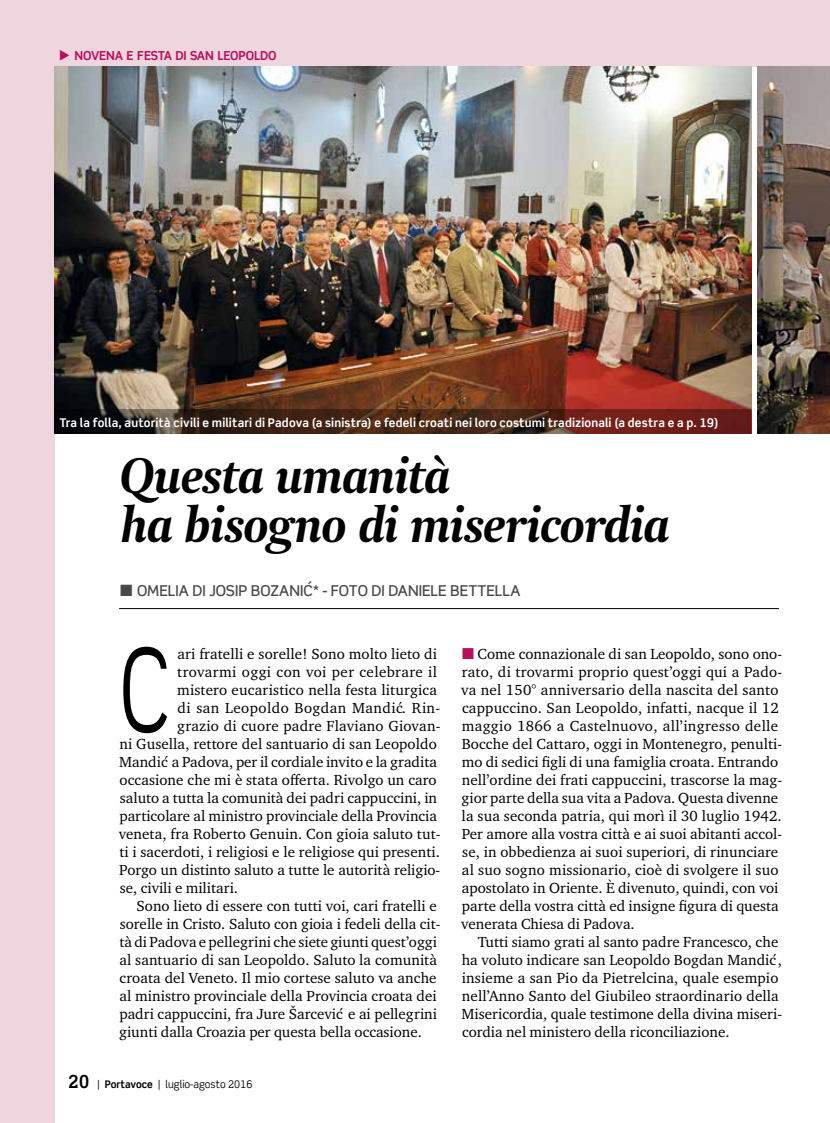
<style>
.page{position:relative;width:830px;height:1123px;background:#fff}
.page>*{position:absolute;margin:0;border:0;box-sizing:border-box;transform-origin:0 0}
.t1{font:114.9px "Scene Std";color:#000;scale:.7 1}
.t2{font:italic 700 49.5px/49.5px "Coranto 2";letter-spacing:-.035em;color:#000}
.t3{font:15px/18px "Charter ITC Std";letter-spacing:.005em;color:#000}
.t4{font:500 15px "Scene Std";color:#494948}
.t5{font:15px "Charter ITC Std";letter-spacing:.025em;color:#000}
.t6{font:15px "Charter ITC Std";letter-spacing:.03em;color:#000}
.t7{font:700 12.3px "Scene Std";letter-spacing:-.015em;color:#b90f5c}
.t8{font:700 12px "Scene Std";letter-spacing:.01em;color:#fff}
.t9{font:10.5px "Scene Std";color:#000;scale:.95 1}
.s1{font-weight:700;font-size:18px}
.s2{font-weight:700}
.s3{color:#b90f5c}
</style>
<div class="page">
<div style="left:0;top:0;width:54px;height:1123px;background:#efd5dd"></div>
<div style="left:0;top:0;width:829px;height:67px;background:#efd5dd"></div>
<hr style="left:119px;top:608px;width:659px;height:1px;background:#000">
<img style="left:54px;top:67px;width:696px;height:343px">
<img style="left:757px;top:67px;width:72px;height:367px">
<svg style="left:54px;top:410px;width:696px;height:24px;background:#472318"></svg>
<p class="t7" style="left:59px;top:48px;width:219px">▶ NOVENA E FESTA DI SAN LEOPOLDO</p>
<p class="t8" style="left:59px;top:415px;width:660px">Tra la folla, autorità civili e militari di Padova (a sinistra) e fedeli croati nei loro costumi tradizionali (a destra e a p. 19)</p>
<h2 class="t2" style="left:119px;top:452px;width:552px">Questa umanità<br>ha bisogno di misericordia</h2>
<p class="t4" style="left:119px;top:581px;width:402px">◼ OMELIA DI JOSIP BOZANIC´* - FOTO DI DANIELE BETTELLA</p>
<h1 class="t1" style="left:120px;top:618px;width:74px">C</h1>
<p class="t3" style="left:177px;top:645px;width:261px">ari fratelli e sorelle! Sono molto lieto di</p>
<p class="t5" style="left:177px;top:663px;width:261px">trovarmi oggi con voi per celebrare il</p>
<p class="t3" style="left:177px;top:681px;width:261px">mistero eucaristico nella festa liturgica</p>
<p class="t6" style="left:177px;top:699px;width:264px">di san Leopoldo Bogdan Mandic´. Rin-</p>
<p class="t3" style="left:177px;top:717px;width:265px">grazio di cuore padre Flaviano Giovan-</p>
<p class="t3" style="left:119px;top:735px;width:319px">ni Gusella, rettore del santuario di san Leopoldo</p>
<p class="t3" style="left:119px;top:753px;width:319px">Mandic´ a Padova, per il cordiale invito e la gradita</p>
<p class="t3" style="left:119px;top:771px;width:318px">occasione che mi è stata offerta. Rivolgo un caro</p>
<p class="t3" style="left:120px;top:789px;width:318px">saluto a tutta la comunità dei padri cappuccini, in</p>
<p class="t3" style="left:119px;top:807px;width:319px">particolare al ministro provinciale della Provincia</p>
<p class="t3" style="left:119px;top:825px;width:323px">veneta, fra Roberto Genuin. Con gioia saluto tut-</p>
<p class="t3" style="left:119px;top:843px;width:322px">ti i sacerdoti, i religiosi e le religiose qui presenti.</p>
<p class="t3" style="left:119px;top:861px;width:322px">Porgo un distinto saluto a tutte le autorità religio-</p>
<p class="t3" style="left:120px;top:879px;width:120px">se, civili e militari.</p>
<p class="t3" style="left:136px;top:897px;width:302px">Sono lieto di essere con tutti voi, cari fratelli e</p>
<p class="t3" style="left:120px;top:915px;width:322px">sorelle in Cristo. Saluto con gioia i fedeli della cit-</p>
<p class="t3" style="left:119px;top:933px;width:319px">tà di Padova e pellegrini che siete giunti quest’oggi</p>
<p class="t3" style="left:119px;top:951px;width:319px">al santuario di san Leopoldo. Saluto la comunità</p>
<p class="t3" style="left:119px;top:969px;width:318px">croata del Veneto. Il mio cortese saluto va anche</p>
<p class="t3" style="left:119px;top:987px;width:318px">al ministro provinciale della Provincia croata dei</p>
<p class="t3" style="left:119px;top:1005px;width:319px">padri cappuccini, fra Jure Šarcevic´ e ai pellegrini</p>
<p class="t3" style="left:119px;top:1023px;width:304px">giunti dalla Croazia per questa bella occasione.</p>
<p class="t9" style="left:68px;top:1078px;width:195px"><span class="s1">20</span> | <span class="s2">Portavoce</span> | luglio-agosto 2016</p>
<p class="t3" style="left:461px;top:645px;width:322px"><span class="s3">■</span> Come connazionale di san Leopoldo, sono ono&shy;rato, di trovarmi proprio quest’oggi qui a Pado&shy;va nel 150° anniversario della nascita del santo cappuccino. San Leopoldo, infatti, nacque il 12 maggio 1866 a Castelnuovo, all’ingresso delle Bocche del Cattaro, oggi in Montenegro, penulti&shy;mo di sedici figli di una famiglia croata. Entrando nell’ordine dei frati cappuccini, trascorse la mag&shy;gior parte della sua vita a Padova. Questa divenne la sua seconda patria, qui morì il 30 luglio 1942.<br>Per amore alla vostra città e ai suoi abitanti accol&shy;se, in obbedienza ai suoi superiori, di rinunciare al suo sogno missionario, cioè di svolgere il suo apostolato in Oriente. È divenuto, quindi, con voi parte della vostra città ed insigne figura di questa venerata Chiesa di Padova.</p>
<p class="t3" style="left:461px;top:933px;width:322px;text-indent:16px">Tutti siamo grati al santo padre Francesco, che ha voluto indicare san Leopoldo Bogdan Mandic´, insieme a san Pio da Pietrelcina, quale esempio nell’Anno Santo del Giubileo straordinario della Misericordia, quale testimone della divina miseri&shy;cordia nel ministero della riconciliazione.</p>
</div>
